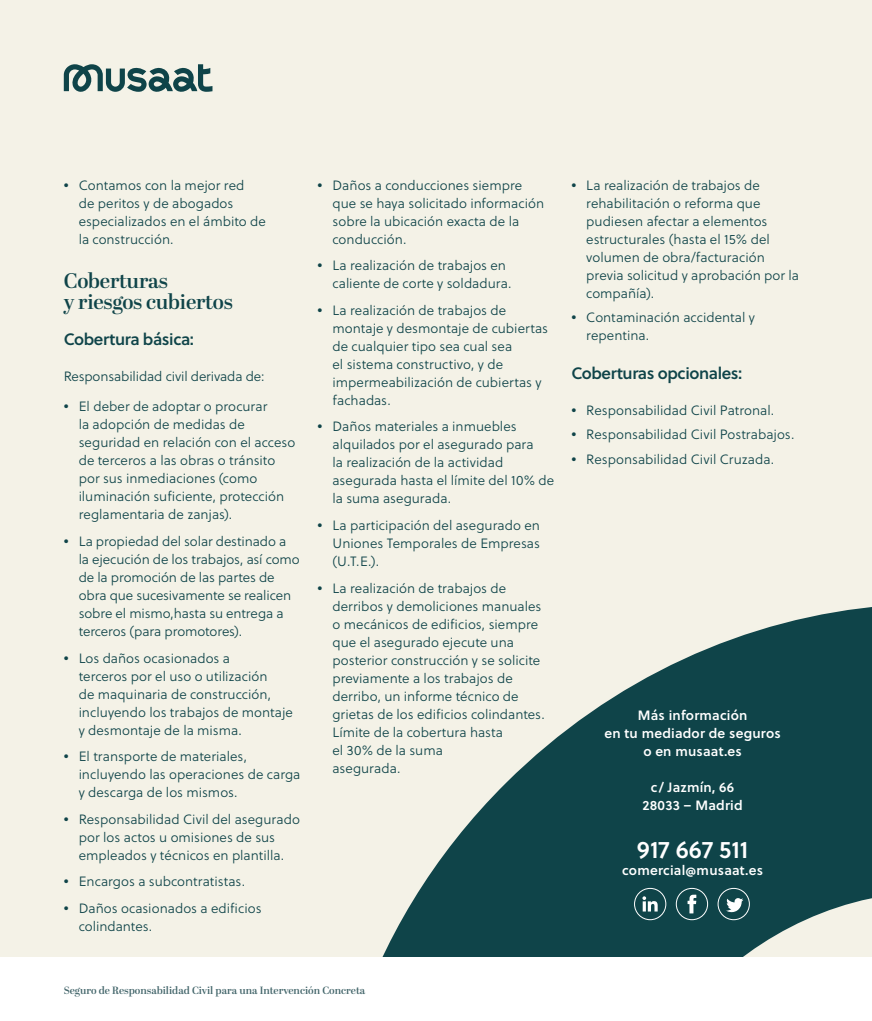
<style>
.page{position:relative;width:872px;height:1021px;background:#fff}
.page>*{position:absolute;margin:0;border:0;box-sizing:border-box;transform-origin:0 0}
.t1{font:600 23.85px "Soleil";color:#fff}
.t2{font:600 21px/21px "Abril Display";letter-spacing:-.01em;color:#0f4449}
.t3{font:600 16.5px "Soleil";letter-spacing:-.025em;color:#0f4449}
.t4{font:13.5px/18px "Soleil Lt";color:#0f4449}
.t5{font:600 13.5px/18px "Soleil";letter-spacing:.015em;color:#fff;text-align:center}
.t6{font:600 10.5px "Abril Display";color:#416469}
.s1{font-size:16.5px}
</style>
<div class="page">
<div style="left:0;top:0;width:872px;height:965px;background:#f4f2e7"></div>
<svg style="left:382px;top:607px;width:490px;height:350px;fill:#0f4449"></svg>
<svg style="left:642px;top:896px;width:15px;height:15px"></svg>
<div style="left:634px;top:888px;width:32px;height:32px;border:1px solid #fff;border-radius:50%"></div>
<svg style="left:687px;top:894px;width:9px;height:19px"></svg>
<div style="left:676px;top:888px;width:32px;height:32px;border:1px solid #fff;border-radius:50%"></div>
<svg style="left:726px;top:898px;width:17px;height:14px"></svg>
<div style="left:717px;top:888px;width:32px;height:32px;border:1px solid #fff;border-radius:50%"></div>
<div style="left:0;top:957px;width:872px;height:63px;background:#fff"></div>
<svg style="left:64px;top:64px;width:148px;height:28px"></svg>
<p class="t4" style="left:79px;top:176px;width:189px;text-indent:-15px"><span class="s1">•</span> Contamos con la mejor red<br>de peritos y de abogados especializados en el ámbito de la construcción.</p>
<h2 class="t2" style="left:64px;top:271px;width:171px">Coberturas<br>y riesgos cubiertos</h2>
<p class="t3" style="left:64px;top:326px;width:132px">Cobertura básica:</p>
<p class="t4" style="left:64px;top:367px;width:202px">Responsabilidad civil derivada de:</p>
<p class="t4" style="left:79px;top:398px;width:218px;text-indent:-15px"><span class="s1">•</span> El deber de adoptar o procurar<br>la adopción de medidas de seguridad en relación con el acceso de terceros a las obras o tránsito por sus inmediaciones (como iluminación suficiente, protección reglamentaria de zanjas).</p>
<p class="t4" style="left:79px;top:532px;width:222px;text-indent:-15px"><span class="s1">•</span> La propiedad del solar destinado a la ejecución de los trabajos, así como de la promoción de las partes de obra que sucesivamente se realicen sobre el mismo,hasta su entrega a terceros (para promotores).</p>
<p class="t4" style="left:79px;top:649px;width:216px;text-indent:-15px"><span class="s1">•</span> Los daños ocasionados a<br>terceros por el uso o utilización<br>de maquinaria de construcción, incluyendo los trabajos de montaje y desmontaje de la misma.</p>
<p class="t4" style="left:79px;top:747px;width:223px;text-indent:-15px"><span class="s1">•</span> El transporte de materiales, incluyendo las operaciones de carga y descarga de los mismos.</p>
<p class="t4" style="left:79px;top:810px;width:223px;text-indent:-15px"><span class="s1">•</span> Responsabilidad Civil del asegurado por los actos u omisiones de sus empleados y técnicos en plantilla.</p>
<p class="t4" style="left:64px;top:872px;width:183px"><span class="s1">•</span> Encargos a subcontratistas.</p>
<p class="t4" style="left:79px;top:899px;width:184px;text-indent:-15px"><span class="s1">•</span> Daños ocasionados a edificios colindantes.</p>
<p class="t4" style="left:332px;top:176px;width:213px;text-indent:-15px"><span class="s1">•</span> Daños a conducciones siempre que se haya solicitado información sobre la ubicación exacta de la conducción.</p>
<p class="t4" style="left:332px;top:257px;width:180px;text-indent:-15px"><span class="s1">•</span> La realización de trabajos en caliente de corte y soldadura.</p>
<p class="t4" style="left:332px;top:301px;width:217px;text-indent:-15px"><span class="s1">•</span> La realización de trabajos de montaje y desmontaje de cubiertas de cualquier tipo sea cual sea<br>el sistema constructivo, y de impermeabilización de cubiertas y fachadas.</p>
<p class="t4" style="left:332px;top:418px;width:223px;text-indent:-15px"><span class="s1">•</span> Daños materiales a inmuebles alquilados por el asegurado para<br>la realización de la actividad asegurada hasta el límite del 10% de la suma asegurada.</p>
<p class="t4" style="left:332px;top:516px;width:209px;text-align:justify;text-indent:-15px"><span class="s1">•</span> La participación del asegurado en Uniones Temporales de Empresas (U.T.E.).</p>
<p class="t4" style="left:332px;top:579px;width:214px;text-indent:-15px"><span class="s1">•</span> La realización de trabajos de derribos y demoliciones manuales o mecánicos de edificios, siempre que el asegurado ejecute una posterior construcción y se solicite previamente a los trabajos de derribo, un informe técnico de grietas de los edificios colindantes.<br>Límite de la cobertura hasta<br>el 30% de la suma<br>asegurada.</p>
<p class="t4" style="left:586px;top:176px;width:214px;text-indent:-15px"><span class="s1">•</span> La realización de trabajos de rehabilitación o reforma que pudiesen afectar a elementos estructurales (hasta el 15% del volumen de obra/facturación previa solicitud y aprobación por la compañía).</p>
<p class="t4" style="left:586px;top:309px;width:170px;text-indent:-15px"><span class="s1">•</span> Contaminación accidental y repentina.</p>
<p class="t3" style="left:571px;top:360px;width:172px">Coberturas opcionales:</p>
<p class="t4" style="left:571px;top:401px;width:204px"><span class="s1">•</span> Responsabilidad Civil Patronal.</p>
<p class="t4" style="left:571px;top:426px;width:224px"><span class="s1">•</span> Responsabilidad Civil Postrabajos.</p>
<p class="t4" style="left:571px;top:450px;width:204px"><span class="s1">•</span> Responsabilidad Civil Cruzada.</p>
<p class="t5" style="left:604px;top:706px;width:178px">Más información<br>en tu mediador de seguros o en musaat.es</p>
<p class="t5" style="left:642px;top:778px;width:102px">c/ Jazmín, 66<br>28033 – Madrid</p>
<h1 class="t1" style="left:637px;top:831px;width:113px">917 667 511</h1>
<p class="t5" style="left:622px;top:860px;width:143px">comercial@musaat.es</p>
<p class="t6" style="left:64px;top:983px;width:303px">Seguro de Responsabilidad Civil para una Intervención Concreta</p>
</div>
